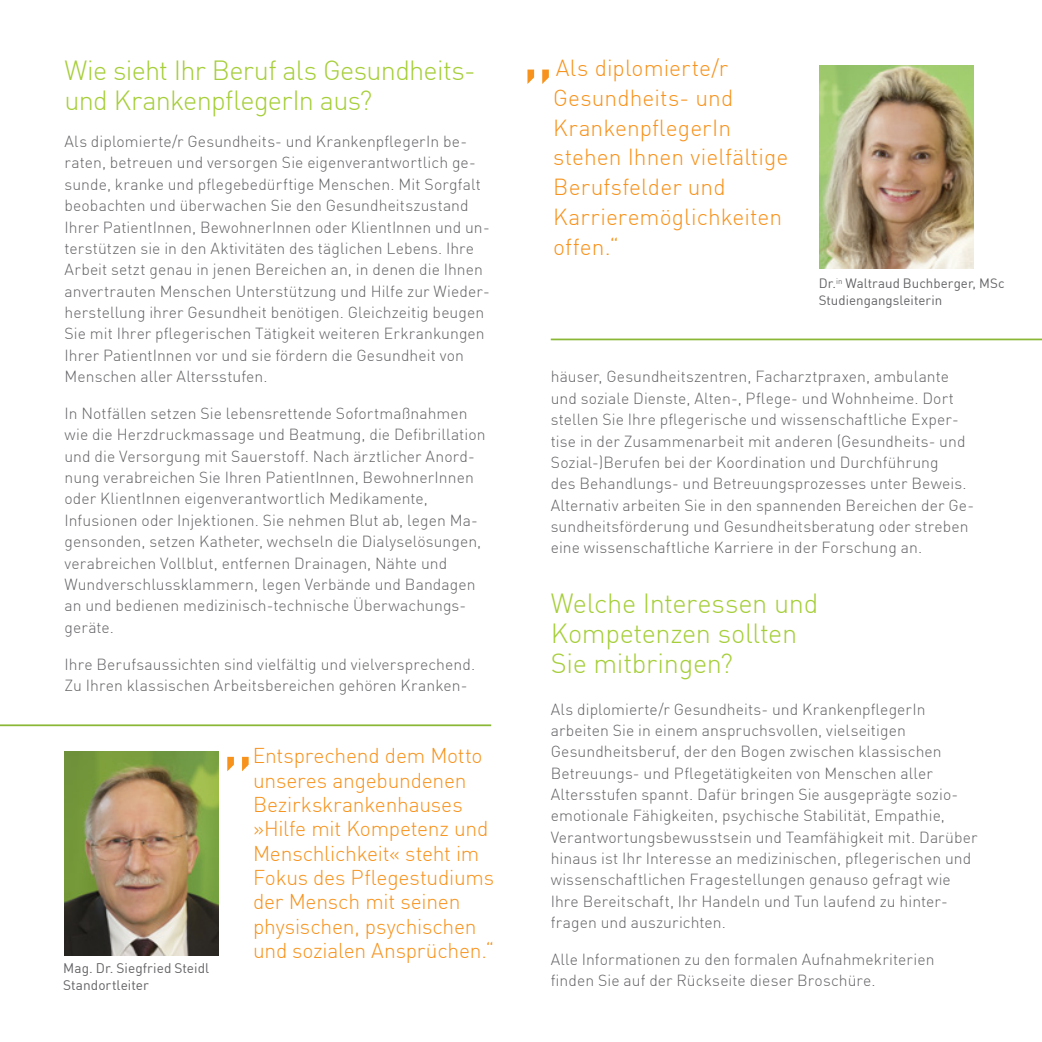
<style>
.page{position:relative;width:1042px;height:1042px;background:#fff}
.page>*{position:absolute;margin:0;border:0;box-sizing:border-box;transform-origin:0 0}
.zitat_groß{font:300 94.5px "DINOT";color:#f7931d}
.t1{font:300 27.12px/29.8px "DINOT";letter-spacing:-.015em;color:#a6ce39}
.zitat_groß-2{font:300 22.75px/29.8px "DINOT";color:#f7931d}
.zitat_groß-3{font:300 21px/24.3px "DINOT";letter-spacing:-.01em;color:#f7931d}
.t2{font:300 15.75px/21.3px "DINOT";letter-spacing:.005em;color:#636366}
.Zitat_Person{font:13.65px "DINOT";letter-spacing:.005em;color:#636366}
.Zitat_Person-2{font:13.3px/16.6px "DINOT";color:#636366}
</style>
<div class="page">
<img style="left:820px;top:65px;width:154px;height:203px">
<hr style="left:0;top:724px;width:491px;height:2px;background:#8ab836">
<hr style="left:551px;top:338px;width:491px;height:2px;background:#8ab836">
<img style="left:64px;top:752px;width:154px;height:203px">
<p class="t1" style="left:64px;top:53px;width:413px">Wie sieht Ihr Beruf als Gesundheits&shy;und KrankenpflegerIn aus?</p>
<p class="t2" style="left:64px;top:129px;width:427px">Als diplomierte/r Gesundheits- und KrankenpflegerIn be&shy;raten, betreuen und versorgen Sie eigenverantwortlich ge&shy;sunde, kranke und pflegebedürftige Menschen. Mit Sorgfalt beobachten und überwachen Sie den Gesundheitszustand Ihrer PatientInnen, BewohnerInnen oder KlientInnen und un&shy;terstützen sie in den Aktivitäten des täglichen Lebens. Ihre Arbeit setzt genau in jenen Bereichen an, in denen die Ihnen anvertrauten Menschen Unterstützung und Hilfe zur Wieder&shy;herstellung ihrer Gesundheit benötigen. Gleichzeitig beugen Sie mit Ihrer pflegerischen Tätigkeit weiteren Erkrankungen Ihrer PatientInnen vor und sie fördern die Gesundheit von Menschen aller Altersstufen.</p>
<p class="t2" style="left:64px;top:401px;width:422px">In Notfällen setzen Sie lebensrettende Sofortmaßnahmen wie die Herzdruckmassage und Beatmung, die Defibrillation und die Versorgung mit Sauerstoff. Nach ärztlicher Anord&shy;nung verabreichen Sie Ihren PatientInnen, BewohnerInnen oder KlientInnen eigenverantwortlich Medikamente, Infusionen oder Injektionen. Sie nehmen Blut ab, legen Ma&shy;gensonden, setzen Katheter, wechseln die Dialyselösungen, verabreichen Vollblut, entfernen Drainagen, Nähte und Wundverschlussklammern, legen Verbände und Bandagen an und bedienen medizinisch-technische Überwachungs&shy;geräte.</p>
<p class="t2" style="left:64px;top:652px;width:412px">Ihre Berufsaussichten sind vielfältig und vielversprechend.<br>Zu Ihren klassischen Arbeitsbereichen gehören Kranken-</p>
<p class="Zitat_Person" style="left:63px;top:957px;width:147px">Mag. Dr. Siegfried Steidl</p>
<p class="Zitat_Person" style="left:63px;top:974px;width:87px">Standortleiter</p>
<p class="zitat_groß" style="left:218px;top:658px;width:41px">„</p>
<p class="zitat_groß-3" style="left:253px;top:742px;width:243px">Entsprechend dem Motto unseres angebundenen<br>Bezirkskrankenhauses »Hilfe mit Kompetenz und<br>Menschlichkeit« steht im<br>Fokus des Pflegestudiums der Mensch mit seinen physischen, psychischen und sozialen Ansprüchen.“</p>
<p class="zitat_groß" style="left:518px;top:-29px;width:41px">„</p>
<p class="zitat_groß-2" style="left:553px;top:51px;width:237px">Als diplomierte/r<br>Gesundheits- und<br>KrankenpflegerIn stehen Ihnen vielfältige<br>Berufsfelder und<br>Karrieremöglichkeiten offen.“</p>
<p class="Zitat_Person-2" style="left:819px;top:274px;width:187px">Dr.<sup>in</sup> Waltraud Buchberger, MSc<br>Studiengangsleiterin</p>
<p class="t2" style="left:551px;top:365px;width:425px">häuser, Gesundheitszentren, Facharztpraxen, ambulante und soziale Dienste, Alten-, Pflege- und Wohnheime. Dort stellen Sie Ihre pflegerische und wissenschaftliche Exper&shy;tise in der Zusammenarbeit mit anderen (Gesundheits- und Sozial-)Berufen bei der Koordination und Durchführung<br>des Behandlungs- und Betreuungsprozesses unter Beweis.<br>Alternativ arbeiten Sie in den spannenden Bereichen der Ge&shy;sundheitsförderung und Gesundheitsberatung oder streben eine wissenschaftliche Karriere in der Forschung an.</p>
<p class="t1" style="left:551px;top:586px;width:269px">Welche Interessen und<br>Kompetenzen sollten<br>Sie mitbringen?</p>
<p class="t2" style="left:551px;top:697px;width:428px">Als diplomierte/r Gesundheits- und KrankenpflegerIn-- arbeiten Sie in einem anspruchsvollen, vielseitigen Gesundheitsberuf, der den Bogen zwischen klassischen Betreuungs- und Pflegetätigkeiten von Menschen aller Altersstufen spannt. Dafür bringen Sie ausgeprägte sozio&shy;emotionale Fähigkeiten, psychische Stabilität, Empathie, Verantwortungsbewusstsein und Teamfähigkeit mit. Darüber hinaus ist Ihr Interesse an medizinischen, pflegerischen und wissenschaftlichen Fragestellungen genauso gefragt wie Ihre Bereitschaft, Ihr Handeln und Tun laufend zu hinter&shy;fragen und auszurichten.</p>
<p class="t2" style="left:551px;top:947px;width:385px">Alle Informationen zu den formalen Aufnahmekriterien finden Sie auf der Rückseite dieser Broschüre.</p>
</div>
